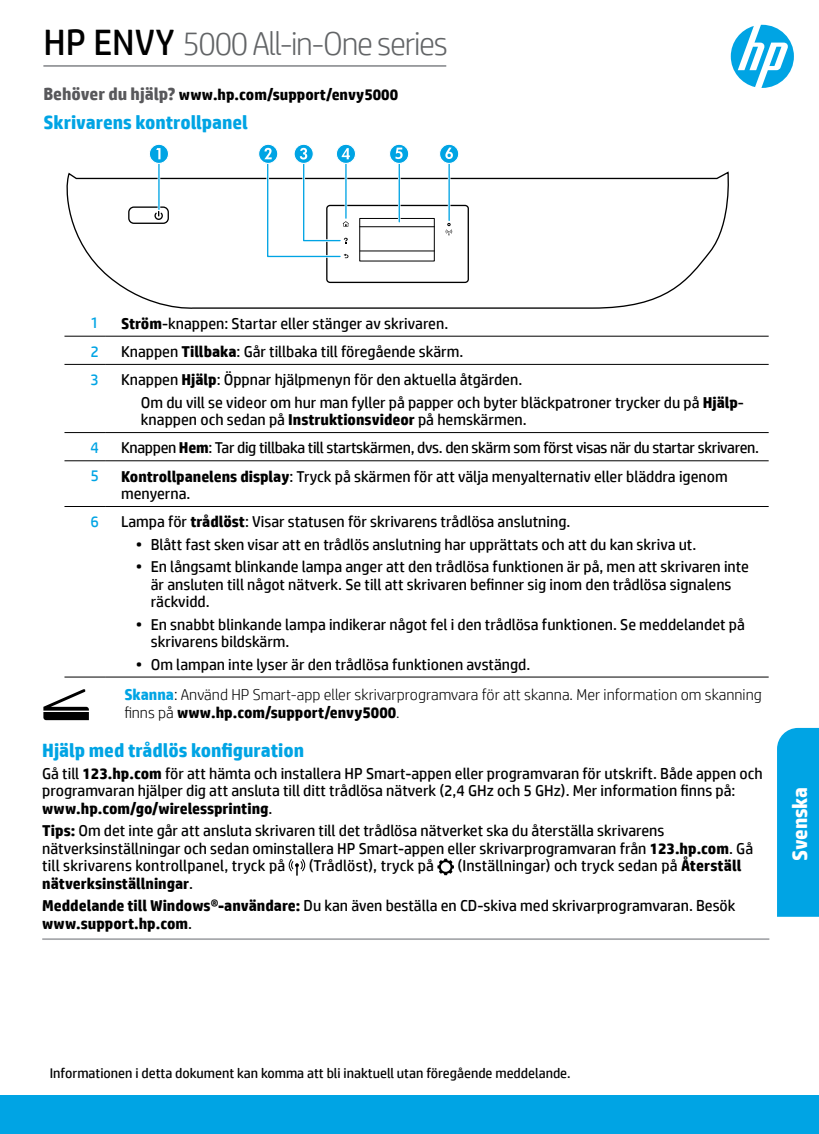
<style>
.page{position:relative;width:819px;height:1134px;background:#fff}
.page>*{position:absolute;margin:0;border:0;box-sizing:border-box;transform-origin:0 0}
.product_name{font:300 33.25px "HP Simplified";letter-spacing:-.04em;color:#626466}
.bleed_tab{font:700 21px "HP Simplified";letter-spacing:-.005em;color:#fff}
.section_title{font:700 19.25px "HP Simplified";color:#00a4e4}
.subsection_title4{font:700 19.25px "HP Simplified";color:#00a4e4}
.body{font:15.75px/17.5px "HP Simplified";color:#000}
.table_body2{font:15.75px/17.5px "HP Simplified";color:#000}
.body_indent1{font:15.75px/17.5px "HP Simplified";color:#000}
.body-2{font:300 15.75px/17.5px "HP Simplified";color:#000}
.table_body2-2{font:15.75px "HP Simplified";letter-spacing:-.02em;color:#000}
.section_title-2{font:700 15.75px "HP Simplified";color:#000}
.body-3{font:700 15.75px "HP Simplified";color:#000}
.row_number{font:15.75px "HP Simplified";color:#00a4e4}
.t1{font:14px "HP Simplified";color:#000}
.s1{font-weight:400;font-size:36.75px;color:#000}
.s2{font-size:17.5px;color:#58585b}
.s3{font-weight:700}
.s4{font-weight:700;color:#00a4e4}
.s5{font-weight:400}
</style>
<div class="page">
<svg style="left:731px;top:25px;width:63px;height:63px"></svg>
<div style="left:0;top:1096px;width:819px;height:38px;background:#00a4e4"></div>
<hr style="left:42px;top:938px;width:727px;height:2px;background:#a7a9ac">
<svg style="left:43px;top:689px;width:46px;height:31px"></svg>
<svg style="left:66px;top:171px;width:663px;height:138px"></svg>
<div style="left:128px;top:206px;width:41px;height:18px;border:1px solid #000;border-radius:5px"></div>
<svg style="left:154px;top:211px;width:10px;height:10px"></svg>
<div style="left:326px;top:205px;width:143px;height:78px;border:1px solid #000;border-radius:3px"></div>
<div style="left:359px;top:218px;width:76px;height:43px;border:1px solid #000"></div>
<hr style="left:360px;top:226px;width:74px;height:1px;background:#000">
<hr style="left:360px;top:251px;width:74px;height:1px;background:#000">
<svg style="left:446px;top:223px;width:6px;height:12px"></svg>
<hr style="left:398px;top:147px;width:3px;height:75px;background:#fff">
<hr style="left:399px;top:147px;width:1px;height:75px;background:#00a4e4">
<svg style="left:259px;top:144px;width:19px;height:19px"></svg>
<div style="left:258px;top:144px;width:20px;height:20px;border:1px solid #fff;border-radius:50%"></div>
<svg style="left:294px;top:144px;width:19px;height:19px"></svg>
<div style="left:294px;top:144px;width:20px;height:20px;border:1px solid #fff;border-radius:50%"></div>
<svg style="left:336px;top:144px;width:20px;height:19px"></svg>
<div style="left:336px;top:144px;width:20px;height:20px;border:1px solid #fff;border-radius:50%"></div>
<svg style="left:264px;top:148px;width:86px;height:111px"></svg>
<svg style="left:390px;top:144px;width:19px;height:19px"></svg>
<div style="left:389px;top:144px;width:20px;height:20px;border:1px solid #fff;border-radius:50%"></div>
<svg style="left:395px;top:148px;width:8px;height:11px"></svg>
<hr style="left:448px;top:162px;width:2px;height:58px;background:#00a4e4">
<svg style="left:440px;top:144px;width:19px;height:19px"></svg>
<div style="left:439px;top:144px;width:20px;height:20px;border:1px solid #fff;border-radius:50%"></div>
<svg style="left:445px;top:148px;width:8px;height:11px"></svg>
<hr style="left:158px;top:163px;width:2px;height:46px;background:#00a4e4">
<svg style="left:149px;top:144px;width:20px;height:19px"></svg>
<div style="left:149px;top:144px;width:20px;height:20px;border:1px solid #fff;border-radius:50%"></div>
<svg style="left:156px;top:148px;width:5px;height:11px"></svg>
<hr style="left:64px;top:336px;width:42px;height:1px;background:#000">
<hr style="left:106px;top:336px;width:663px;height:1px;background:#000">
<hr style="left:64px;top:364px;width:42px;height:1px;background:#000">
<hr style="left:106px;top:364px;width:663px;height:1px;background:#000">
<hr style="left:64px;top:432px;width:42px;height:1px;background:#000">
<hr style="left:106px;top:432px;width:663px;height:1px;background:#000">
<hr style="left:64px;top:460px;width:42px;height:1px;background:#000">
<hr style="left:106px;top:460px;width:663px;height:1px;background:#000">
<hr style="left:64px;top:506px;width:42px;height:1px;background:#000">
<hr style="left:106px;top:506px;width:663px;height:1px;background:#000">
<hr style="left:64px;top:677px;width:42px;height:1px;background:#000">
<hr style="left:106px;top:677px;width:663px;height:1px;background:#000">
<hr style="left:43px;top:65px;width:403px;height:2px;background:#939598">
<svg style="left:289px;top:859px;width:16px;height:17px"></svg>
<svg style="left:437px;top:859px;width:17px;height:16px"></svg>
<div style="left:777px;top:728px;width:42px;height:189px;background:#00a4e4"></div>
<p class="product_name" style="left:43px;top:21px;width:406px"><span class="s1">HP ENVY</span> 5000 All-in-One series</p>
<p class="section_title-2" style="left:43px;top:84px;width:356px"><span class="s2">Behöver du hjälp?</span> www.hp.com/support/envy5000</p>
<p class="subsection_title4" style="left:43px;top:110px;width:206px">Skrivarens kontrollpanel</p>
<p class="row_number" style="left:90px;top:313px;width:10px">1</p>
<p class="table_body2" style="left:121px;top:314px;width:329px"><span class="s3">Ström</span>-knappen: Startar eller stänger av skrivaren.</p>
<p class="row_number" style="left:90px;top:341px;width:10px">2</p>
<p class="table_body2" style="left:121px;top:343px;width:344px">Knappen <span class="s3">Tillbaka</span>: Går tillbaka till föregående skärm.</p>
<p class="row_number" style="left:90px;top:369px;width:10px">3</p>
<p class="table_body2" style="left:121px;top:371px;width:403px">Knappen <span class="s3">Hjälp</span>: Öppnar hjälpmenyn för den aktuella åtgärden.</p>
<p class="body_indent1" style="left:141px;top:393px;width:605px">Om du vill se videor om hur man fyller på papper och byter bläckpatroner trycker du på <span class="s3">Hjälp&shy;</span>knappen och sedan på <span class="s3">Instruktionsvideor</span> på hemskärmen.</p>
<p class="row_number" style="left:90px;top:437px;width:10px">4</p>
<p class="table_body2-2" style="left:121px;top:438px;width:640px">Knappen <span class="s3">Hem</span>: Tar dig tillbaka till startskärmen, dvs. den skärm som först visas när du startar skrivaren.</p>
<p class="row_number" style="left:90px;top:465px;width:10px">5</p>
<p class="table_body2" style="left:121px;top:467px;width:608px"><span class="s3">Kontrollpanelens display</span>: Tryck på skärmen för att välja menyalternativ eller bläddra igenom menyerna.</p>
<p class="row_number" style="left:90px;top:511px;width:10px">6</p>
<p class="table_body2" style="left:121px;top:513px;width:451px">Lampa för <span class="s3">trådlöst</span>: Visar statusen för skrivarens trådlösa anslutning.</p>
<p class="body" style="left:136px;top:535px;width:562px">• Blått fast sken visar att en trådlös anslutning har upprättats och att du kan skriva ut.</p>
<p class="body" style="left:151px;top:558px;width:600px;text-indent:-15px">• En långsamt blinkande lampa anger att den trådlösa funktionen är på, men att skrivaren inte är ansluten till något nätverk. Se till att skrivaren befinner sig inom den trådlösa signalens räckvidd.</p>
<p class="body" style="left:151px;top:615px;width:596px;text-indent:-15px">• En snabbt blinkande lampa indikerar något fel i den trådlösa funktionen. Se meddelandet på skrivarens bildskärm.</p>
<p class="body" style="left:136px;top:655px;width:396px">• Om lampan inte lyser är den trådlösa funktionen avstängd.</p>
<p class="body-2" style="left:124px;top:685px;width:639px"><span class="s4">Skanna</span>: Använd HP Smart-app eller skrivarprogramvara för att skanna. Mer information om skanning finns på <span class="s3">www.hp.com/support/envy5000</span>.</p>
<p class="section_title" style="left:42px;top:737px;width:263px">Hjälp med trådlös konfiguration</p>
<p class="body" style="left:42px;top:765px;width:722px">Gå till <span class="s3">123.hp.com</span> för att hämta och installera HP Smart-appen eller programvaran för utskrift. Både appen och programvaran hjälper dig att ansluta till ditt trådlösa nätverk (2,4 GHz och 5 GHz). Mer information finns på: <span class="s3">www.hp.com/go/wirelessprinting</span>.</p>
<p class="body" style="left:42px;top:822px;width:712px"><span class="s3">Tips:</span> Om det inte går att ansluta skrivaren till det trådlösa nätverket ska du återställa skrivarens nätverksinställningar och sedan ominstallera HP Smart-appen eller skrivarprogramvaran från <span class="s3">123.hp.com</span>. Gå till skrivarens kontrollpanel, tryck på</p>
<p class="body" style="left:309px;top:857px;width:127px">(Trådlöst), tryck på</p>
<p class="body" style="left:457px;top:857px;width:286px">(Inställningar) och tryck sedan på <span class="s3">Återställ</span></p>
<p class="body-3" style="left:42px;top:873px;width:153px">nätverksinställningar<span class="s5">.</span></p>
<p class="body" style="left:42px;top:897px;width:695px"><span class="s3">Meddelande till Windows®-användare:</span> Du kan även beställa en CD-skiva med skrivarprogramvaran. Besök <span class="s3">www.support.hp.com</span>.</p>
<p class="bleed_tab" style="left:786px;top:861px;width:76px;rotate:-90deg">Svenska</p>
<p class="t1" style="left:50px;top:1064px;width:522px">Informationen i detta dokument kan komma att bli inaktuell utan föregående meddelande.</p>
</div>
